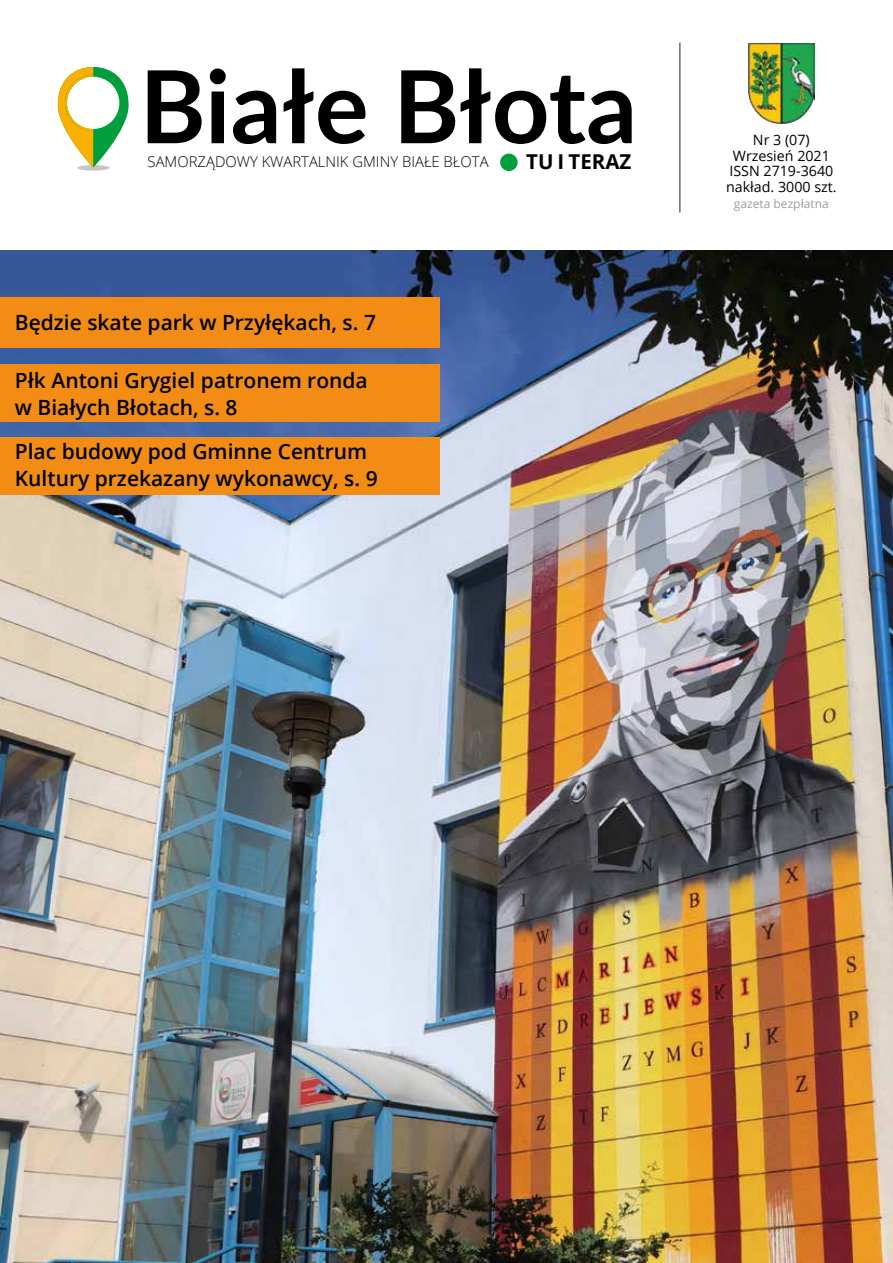
<style>
.page{position:relative;width:893px;height:1263px;background:#fff}
.page>*{position:absolute;margin:0;border:0;box-sizing:border-box;transform-origin:0 0}
.t1{font:700 100.65px "Lato";color:#000}
.t2{font:600 21px/27px "Open Sans";color:#000}
.t3{font:700 20.55px "Open Sans";color:#000}
.t4{font:300 14.85px "Open Sans";color:#000}
.t5{font:14.25px/15.8px "Open Sans";color:#000;text-align:center}
.t6{font:12px "Open Sans";color:#b3b2b2}
.t7{font:12px "Open Sans";color:#9d9d9c}
</style>
<div class="page">
<hr style="left:679px;top:43px;width:2px;height:170px;background:#706f6f">
<div style="left:77px;top:165px;width:33px;height:6px;background:#c6c6c6;border-radius:50%"></div>
<svg style="left:58px;top:67px;width:71px;height:101px"></svg>
<div style="left:500px;top:154px;width:18px;height:17px;background:#009e3d;border-radius:50%"></div>
<img style="left:748px;top:42px;width:67px;height:81px">
<img style="left:0;top:251px;width:893px;height:1012px">
<div style="left:0;top:298px;width:439px;height:50px;background:#f28c15"></div>
<div style="left:0;top:364px;width:439px;height:57px;background:#f28c15"></div>
<div style="left:0;top:437px;width:439px;height:58px;background:#f28c15"></div>
<h1 class="t1" style="left:140px;top:32px;width:499px">Białe Błota</h1>
<p class="t4" style="left:148px;top:152px;width:342px">SAMORZĄDOWY KWARTALNIK GMINY BIAŁE BŁOTA</p>
<p class="t3" style="left:526px;top:147px;width:107px">TU I TERAZ</p>
<p class="t2" style="left:15px;top:308px;width:363px">Będzie skate park w Przyłękach, s. 7</p>
<p class="t2" style="left:15px;top:367px;width:354px">Płk Antoni Grygiel patronem ronda w Białych Błotach, s. 8</p>
<p class="t2" style="left:15px;top:438px;width:364px">Plac budowy pod Gminne Centrum<br>Kultury przekazany wykonawcy, s. 9</p>
<p class="t5" style="left:726px;top:131px;width:112px">Nr 3 (07)<br>Wrzesień 2021<br>ISSN 2719-3640 nakład. 3000 szt.</p>
<p class="t7" style="left:734px;top:195px;width:96px">gazeta bezpłatna</p>
<p class="t5" style="left:729px;top:146px;width:105px;line-height:17.5px">Nr 4 (04)<br>Grudzień 2020<br>ISSN 2719-3640</p>
<p class="t6" style="left:733px;top:197px;width:96px">gazeta bezpłatna</p>
</div>
